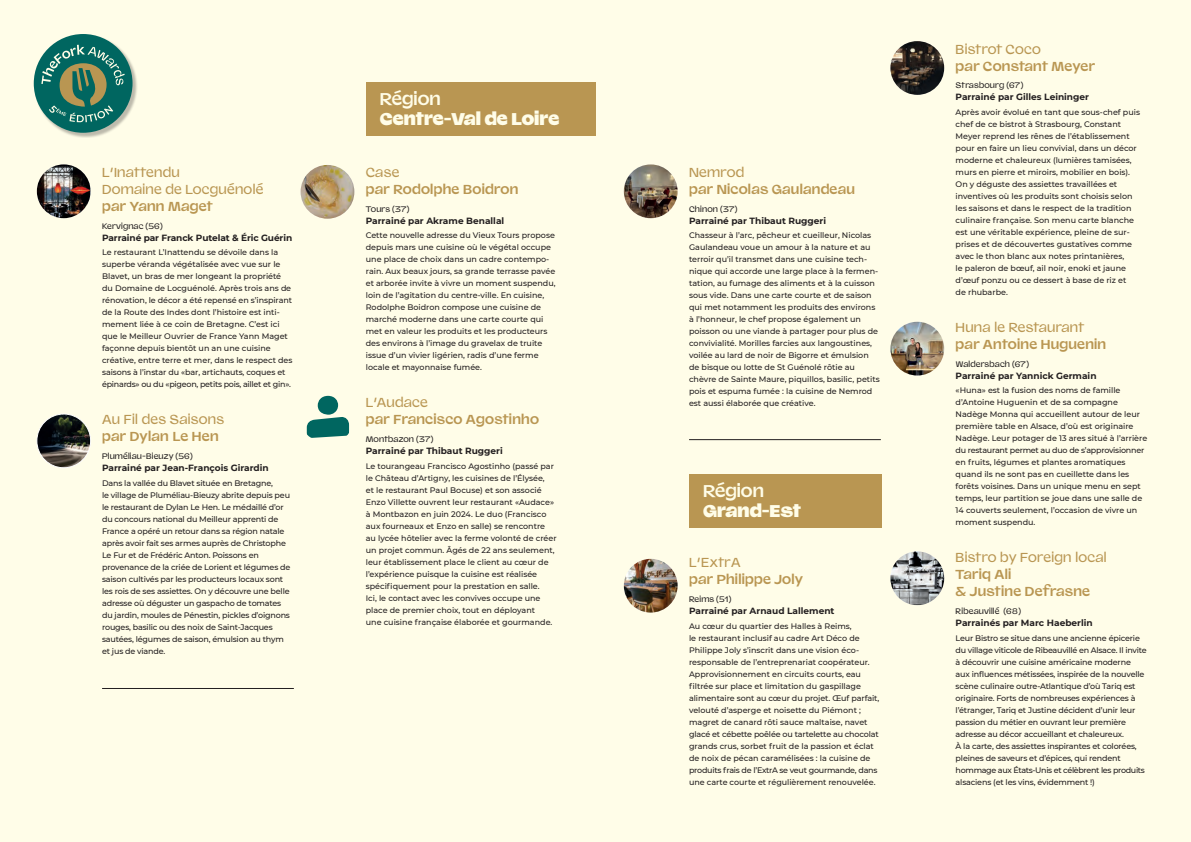
<style>
.page{position:relative;width:1191px;height:842px;background:#fff}
.page>*{position:absolute;margin:0;border:0;box-sizing:border-box;transform-origin:0 0}
.t1{font:900 17px "Valizas";color:#fffde8}
.t2{font:600 17px "Valizas";color:#fffde8}
.t3{font:600 13px/17px "Valizas";letter-spacing:.02em;color:#b99652}
.t4{font:13px/17px "Valizas";letter-spacing:.02em;color:#b99652}
.t5{font:700 9px "Montserrat";color:#231f20}
.t6{font:500 8px/12px "Montserrat";color:#231f20}
.t7{font:500 8px/12px "Montserrat";letter-spacing:-.02em;color:#231f20}
.t8{font:8px "Valizas";letter-spacing:.02em;color:#231f20}
</style>
<div class="page">
<div style="left:0;top:0;width:595px;height:842px;background:#fffde8"></div>
<div style="left:595px;top:0;width:596px;height:842px;background:#fffde8"></div>
<img style="left:624px;top:164px;width:53px;height:54px;border-radius:27px">
<img style="left:624px;top:559px;width:53px;height:54px;border-radius:27px">
<img style="left:890px;top:322px;width:54px;height:53px;border-radius:27px">
<img style="left:890px;top:41px;width:54px;height:54px;border-radius:27px">
<img style="left:37px;top:414px;width:54px;height:54px;border-radius:27px">
<div style="left:36px;top:413px;width:55px;height:55px;border:1px solid #fff;border-radius:50%"></div>
<img style="left:37px;top:164px;width:54px;height:54px;border-radius:27px">
<div style="left:366px;top:82px;width:229px;height:54px;background:#b99652"></div>
<hr style="left:102px;top:688px;width:192px;height:1px;background:#231f20">
<hr style="left:689px;top:439px;width:192px;height:1px;background:#231f20">
<img style="left:300px;top:165px;width:54px;height:54px;border-radius:27px">
<div style="left:689px;top:474px;width:193px;height:53px;background:#b99652"></div>
<div style="left:35px;top:35px;width:103px;height:103px;background:#231f20;opacity:.3"></div>
<div style="left:34px;top:34px;width:98px;height:99px;background:#006660;border-radius:50%"></div>
<svg style="left:41px;top:45px;width:84px;height:77px"></svg>
<svg style="left:307px;top:396px;width:42px;height:42px"></svg>
<img style="left:890px;top:551px;width:54px;height:54px;border-radius:27px">
<h2 class="t4" style="left:102px;top:163px;width:163px">L’Inattendu<br>Domaine de Locguénolé</h2>
<h2 class="t3" style="left:102px;top:196px;width:112px">par Yann Maget</h2>
<p class="t8" style="left:102px;top:219px;width:62px">Kervignac (56)</p>
<p class="t5" style="left:102px;top:231px;width:192px">Parrainé par Franck Putelat &amp; Éric Guérin</p>
<p class="t6" style="left:102px;top:246px;width:192px">Le restaurant L’Inattendu se dévoile dans la superbe véranda végétalisée avec vue sur le Blavet, un bras de mer longeant la propriété du Domaine de Locguénolé. Après trois ans de rénovation, le décor a été repensé en s’inspirant de la Route des Indes dont l’histoire est inti&shy;mement liée à ce coin de Bretagne. C’est ici que le Meilleur Ouvrier de France Yann Maget façonne depuis bientôt un an une cuisine créative, entre terre et mer, dans le respect des saisons à l’instar du «bar, artichauts, coques et épinards» ou du «pigeon, petits pois, aillet et gin».</p>
<h2 class="t4" style="left:102px;top:410px;width:124px">Au Fil des Saisons</h2>
<h2 class="t3" style="left:102px;top:427px;width:118px">par Dylan Le Hen</h2>
<p class="t8" style="left:102px;top:450px;width:92px">Pluméliau-Bieuzy (56)</p>
<p class="t5" style="left:102px;top:461px;width:168px">Parrainé par Jean-François Girardin</p>
<p class="t7" style="left:102px;top:477px;width:190px">Dans la vallée du Blavet située en Bretagne,<br>le village de Pluméliau-Bieuzy abrite depuis peu le restaurant de Dylan Le Hen. Le médaillé d’or du concours national du Meilleur apprenti de France a opéré un retour dans sa région natale après avoir fait ses armes auprès de Christophe Le Fur et de Frédéric Anton. Poissons en provenance de la criée de Lorient et légumes de saison cultivés par les producteurs locaux sont les rois de ses assiettes. On y découvre une belle adresse où déguster un gaspacho de tomates du jardin, moules de Pénestin, pickles d’oignons rouges, basilic ou des noix de Saint-Jacques sautées, légumes de saison, émulsion au thym et jus de viande.</p>
<h1 class="t2" style="left:380px;top:85px;width:62px">Région</h1>
<h1 class="t1" style="left:380px;top:104px;width:181px">Centre-Val de Loire</h1>
<h2 class="t4" style="left:366px;top:163px;width:35px">Case</h2>
<h2 class="t3" style="left:366px;top:179px;width:154px">par Rodolphe Boidron</h2>
<p class="t8" style="left:366px;top:202px;width:45px">Tours (37)</p>
<p class="t5" style="left:366px;top:214px;width:140px">Parrainé par Akrame Benallal</p>
<p class="t6" style="left:366px;top:229px;width:191px">Cette nouvelle adresse du Vieux Tours propose depuis mars une cuisine où le végétal occupe une place de choix dans un cadre contempo&shy;rain. Aux beaux jours, sa grande terrasse pavée et arborée invite à vivre un moment suspendu, loin de l’agitation du centre-ville. En cuisine, Rodolphe Boidron compose une cuisine de marché moderne dans une carte courte qui met en valeur les produits et les producteurs des environs à l’image du gravelax de truite issue d’un vivier ligérien, radis d’une ferme locale et mayonnaise fumée.</p>
<h2 class="t4" style="left:366px;top:393px;width:63px">L’Audace</h2>
<h2 class="t3" style="left:366px;top:410px;width:175px">par Francisco Agostinho</h2>
<p class="t8" style="left:366px;top:433px;width:69px">Montbazon (37)</p>
<p class="t5" style="left:366px;top:444px;width:138px">Parrainé par Thibaut Ruggeri</p>
<p class="t6" style="left:366px;top:460px;width:192px">Le tourangeau Francisco Agostinho (passé par le Château d’Artigny, les cuisines de l’Élysée,<br>et le restaurant Paul Bocuse) et son associé Enzo Villette ouvrent leur restaurant «Audace» à Montbazon en juin 2024. Le duo (Francisco aux fourneaux et Enzo en salle) se rencontre au lycée hôtelier avec la ferme volonté de créer un projet commun. Âgés de 22 ans seulement, leur établissement place le client au cœur de l’expérience puisque la cuisine est réalisée spécifiquement pour la prestation en salle.<br>Ici, le contact avec les convives occupe une place de premier choix, tout en déployant<br>une cuisine française élaborée et gourmande.</p>
<h2 class="t4" style="left:689px;top:163px;width:57px">Nemrod</h2>
<h2 class="t3" style="left:689px;top:179px;width:167px">par Nicolas Gaulandeau</h2>
<p class="t8" style="left:689px;top:202px;width:50px">Chinon (37)</p>
<p class="t5" style="left:689px;top:214px;width:138px">Parrainé par Thibaut Ruggeri</p>
<p class="t6" style="left:689px;top:229px;width:192px">Chasseur à l’arc, pêcheur et cueilleur, Nicolas Gaulandeau voue un amour à la nature et au terroir qu’il transmet dans une cuisine tech&shy;nique qui accorde une large place à la fermen&shy;tation, au fumage des aliments et à la cuisson sous vide. Dans une carte courte et de saison qui met notamment les produits des environs à l’honneur, le chef propose également un poisson ou une viande à partager pour plus de convivialité. Morilles farcies aux langoustines, voilée au lard de noir de Bigorre et émulsion de bisque ou lotte de St Guénolé rôtie au chèvre de Sainte Maure, piquillos, basilic, petits pois et espuma fumée : la cuisine de Nemrod est aussi élaborée que créative.</p>
<h1 class="t2" style="left:703px;top:477px;width:62px">Région</h1>
<h1 class="t1" style="left:703px;top:496px;width:99px">Grand-Est</h1>
<h2 class="t4" style="left:689px;top:553px;width:53px">L’ExtrA</h2>
<h2 class="t3" style="left:689px;top:570px;width:116px">par Philippe Joly</h2>
<p class="t8" style="left:689px;top:593px;width:44px">Reims (51)</p>
<p class="t5" style="left:689px;top:604px;width:147px">Parrainé par Arnaud Lallement</p>
<p class="t6" style="left:689px;top:619px;width:192px">Au cœur du quartier des Halles à Reims,<br>le restaurant inclusif au cadre Art Déco de Philippe Joly s’inscrit dans une vision éco&shy;responsable de l’entreprenariat coopérateur.<br>Approvisionnement en circuits courts, eau filtrée sur place et limitation du gaspillage alimentaire sont au cœur du projet. Œuf parfait, velouté d’asperge et noisette du Piémont ; magret de canard rôti sauce maltaise, navet glacé et cébette poêlée ou tartelette au chocolat grands crus, sorbet fruit de la passion et éclat de noix de pécan caramélisées : la cuisine de produits frais de l’ExtrA se veut gourmande, dans une carte courte et régulièrement renouvelée.</p>
<h2 class="t4" style="left:955px;top:39px;width:87px">Bistrot Coco</h2>
<h2 class="t3" style="left:955px;top:56px;width:141px">par Constant Meyer</h2>
<p class="t8" style="left:955px;top:79px;width:69px">Strasbourg (67)</p>
<p class="t5" style="left:955px;top:91px;width:135px">Parrainé par Gilles Leininger</p>
<p class="t6" style="left:955px;top:106px;width:186px">Après avoir évolué en tant que sous-chef puis chef de ce bistrot à Strasbourg, Constant Meyer reprend les rênes de l’établissement pour en faire un lieu convivial, dans un décor moderne et chaleureux (lumières tamisées, murs en pierre et miroirs, mobilier en bois).<br>On y déguste des assiettes travaillées et inventives où les produits sont choisis selon les saisons et dans le respect de la tradition culinaire française. Son menu carte blanche est une véritable expérience, pleine de sur&shy;prises et de découvertes gustatives comme avec le thon blanc aux notes printanières,<br>le paleron de bœuf, ail noir, enoki et jaune d’œuf ponzu ou ce dessert à base de riz et<br>de rhubarbe.</p>
<h2 class="t4" style="left:955px;top:318px;width:130px">Huna le Restaurant</h2>
<h2 class="t3" style="left:955px;top:335px;width:152px">par Antoine Huguenin</h2>
<p class="t8" style="left:955px;top:357px;width:75px">Waldersbach (67)</p>
<p class="t5" style="left:955px;top:369px;width:142px">Parrainé par Yannick Germain</p>
<p class="t6" style="left:955px;top:384px;width:193px">«Huna» est la fusion des noms de famille d’Antoine Huguenin et de sa compagne Nadège Monna qui accueillent autour de leur première table en Alsace, d’où est originaire Nadège. Leur potager de 13 ares situé à l’arrière du restaurant permet au duo de s’approvisionner en fruits, légumes et plantes aromatiques quand ils ne sont pas en cueillette dans les forêts voisines. Dans un unique menu en sept temps, leur partition se joue dans une salle de 14 couverts seulement, l’occasion de vivre un moment suspendu.</p>
<h2 class="t4" style="left:955px;top:548px;width:152px">Bistro by Foreign local</h2>
<h2 class="t3" style="left:955px;top:565px;width:136px">Tariq Ali<br>&amp; Justine Defrasne</h2>
<p class="t8" style="left:955px;top:605px;width:67px">Ribeauvillé (68)</p>
<p class="t5" style="left:955px;top:616px;width:139px">Parrainés par Marc Haeberlin</p>
<p class="t7" style="left:955px;top:632px;width:192px">Leur Bistro se situe dans une ancienne épicerie du village viticole de Ribeauvillé en Alsace. Il invite à découvrir une cuisine américaine moderne aux influences métissées, inspirée de la nouvelle scène culinaire outre-Atlantique d’où Tariq est originaire. Forts de nombreuses expériences à l’étranger, Tariq et Justine décident d’unir leur passion du métier en ouvrant leur première adresse au décor accueillant et chaleureux.<br>À la carte, des assiettes inspirantes et colorées, pleines de saveurs et d’épices, qui rendent hommage aux États-Unis et célèbrent les produits alsaciens (et les vins, évidemment !)</p>
</div>
